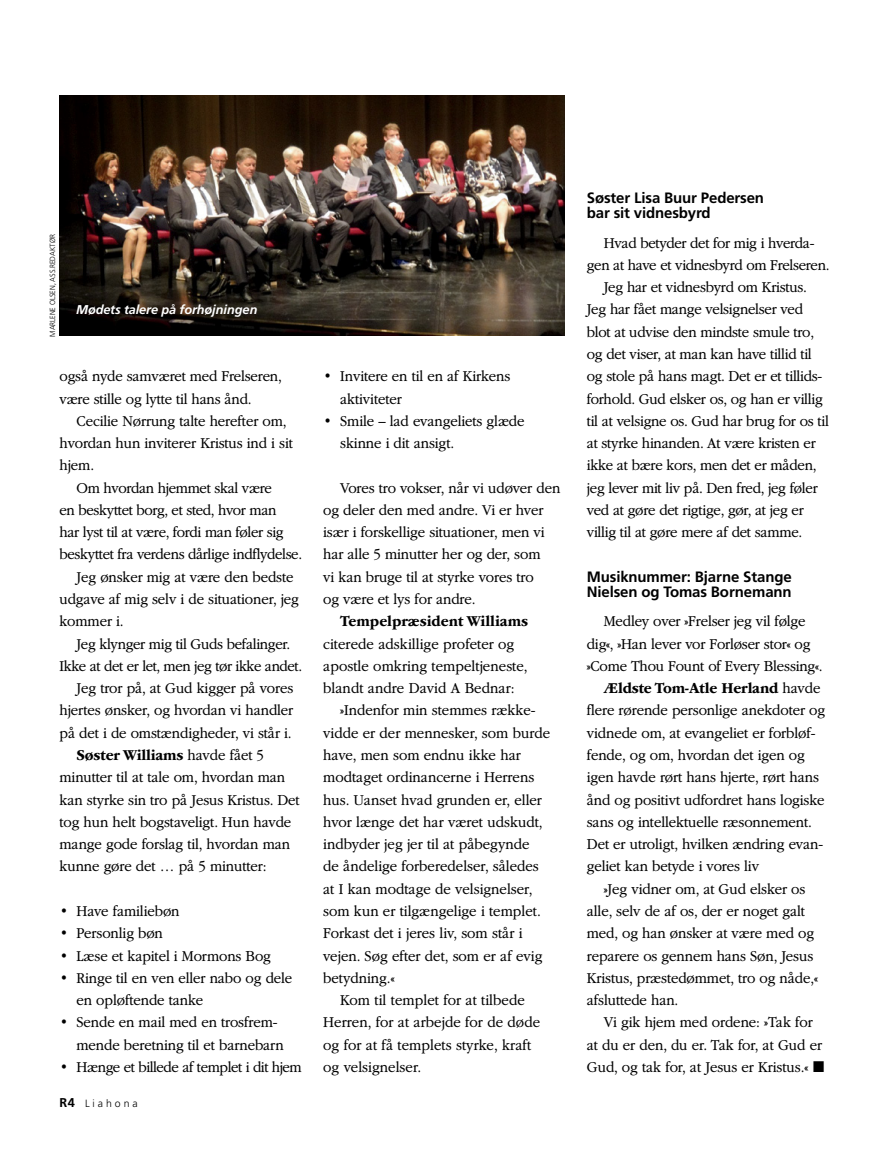
<style>
.page{position:relative;width:893px;height:1161px;background:#fff}
.page>*{position:absolute;margin:0;border:0;box-sizing:border-box;transform-origin:0 0}
.ARTCL_para_NEWS{font:300 15.75px/22.2px "Garamondlds Lat Plus";letter-spacing:-.01em;color:#000;scale:.95 1}
.LISTbullet-1_para_la{font:300 15.75px/22.2px "Garamondlds Lat Plus";letter-spacing:-.01em;color:#000;scale:.95 1}
.LISTbullet-1_para_la-2{font:300 15.75px "Garamondlds Lat Plus";letter-spacing:-.03em;color:#000;scale:.95 1}
.LISTbullet-1_para_fi{font:300 15.75px "Garamondlds Lat Plus";letter-spacing:-.01em;color:#000;scale:.95 1}
.TOPIC-1_title{font:700 15px/15px "Frutigerlds Lat";letter-spacing:-.01em;color:#000}
.FIGimg_CAP_para_NEWS{font:italic 700 12.75px "Frutigerlds Lat";letter-spacing:-.01em;color:#fff}
.t1{font:300 10.5px "Frutigerlds Lat";letter-spacing:.28em;color:#000}
.FIGimg-CRDT_para_FL{font:300 7.5px "Frutigerlds Lat";letter-spacing:-.01em;color:#000;scale:.95 1}
.s1{font-family:"Garamondlds Lat";font-weight:700}
.s2{font-weight:700;font-size:12.75px}
</style>
<div class="page">
<img style="left:60px;top:96px;width:505px;height:240px">
<p class="FIGimg-CRDT_para_FL" style="left:47px;top:337px;width:109px;rotate:-90deg">MARLENE OLSEN, ASS.REDAKTØR</p>
<p class="FIGimg_CAP_para_NEWS" style="left:76px;top:300px;width:183px">Mødets talere på forhøjningen</p>
<p class="ARTCL_para_NEWS" style="left:60px;top:365px;width:236px">også nyde samværet med Frelseren, være stille og lytte til hans ånd.</p>
<p class="ARTCL_para_NEWS" style="left:60px;top:409px;width:247px;text-indent:17px">Cecilie Nørrung talte herefter om, hvordan hun inviterer Kristus ind i sit hjem.</p>
<p class="ARTCL_para_NEWS" style="left:60px;top:476px;width:257px;text-indent:17px">Om hvordan hjemmet skal være<br>en beskyttet borg, et sted, hvor man<br>har lyst til at være, fordi man føler sig beskyttet fra verdens dårlige indflydelse.</p>
<p class="ARTCL_para_NEWS" style="left:60px;top:565px;width:253px;text-indent:17px">Jeg ønsker mig at være den bedste udgave af mig selv i de situationer, jeg kommer i.</p>
<p class="ARTCL_para_NEWS" style="left:60px;top:632px;width:257px;text-align:center">Jeg klynger mig til Guds befalinger.<br>Ikke at det er let, men jeg tør ikke andet.</p>
<p class="ARTCL_para_NEWS" style="left:60px;top:677px;width:248px;text-align:justify;text-indent:17px">Jeg tror på, at Gud kigger på vores hjertes ønsker, og hvordan vi handler på det i de omstændigheder, vi står i.</p>
<p class="ARTCL_para_NEWS" style="left:60px;top:744px;width:254px;text-indent:17px"><span class="s1">Søster Williams</span> havde fået 5 minutter til at tale om, hvordan man kan styrke sin tro på Jesus Kristus. Det tog hun helt bogstaveligt. Hun havde mange gode forslag til, hvordan man kunne gøre det … på 5 minutter:</p>
<p class="LISTbullet-1_para_fi" style="left:60px;top:899px;width:128px">• Have familiebøn</p>
<p class="LISTbullet-1_para_la" style="left:60px;top:922px;width:110px">• Personlig bøn</p>
<p class="LISTbullet-1_para_la" style="left:60px;top:944px;width:224px">• Læse et kapitel i Mormons Bog</p>
<p class="LISTbullet-1_para_la" style="left:77px;top:966px;width:229px;text-indent:-17px">• Ringe til en ven eller nabo og dele en opløftende tanke</p>
<p class="LISTbullet-1_para_la" style="left:77px;top:1011px;width:220px;text-indent:-17px">• Sende en mail med en trosfrem&shy;mende beretning til et barnebarn</p>
<p class="LISTbullet-1_para_la-2" style="left:60px;top:1055px;width:257px">• Hænge et billede af templet i dit hjem</p>
<p class="t1" style="left:60px;top:1095px;width:80px"><span class="s2">R4</span> Liahona</p>
<p class="LISTbullet-1_para_la" style="left:340px;top:365px;width:181px;text-indent:-17px">• Invitere en til en af Kirkens aktiviteter</p>
<p class="LISTbullet-1_para_la" style="left:340px;top:409px;width:196px;text-indent:-17px">• Smile – lad evangeliets glæde skinne i dit ansigt.</p>
<p class="ARTCL_para_NEWS" style="left:323px;top:476px;width:251px;text-indent:17px">Vores tro vokser, når vi udøver den og deler den med andre. Vi er hver især i forskellige situationer, men vi har alle 5 minutter her og der, som<br>vi kan bruge til at styrke vores tro<br>og være et lys for andre.</p>
<p class="ARTCL_para_NEWS" style="left:323px;top:610px;width:217px;text-indent:17px"><span class="s1">Tempelpræsident Williams </span>citerede adskillige profeter og apostle omkring tempeltjeneste, blandt andre David A Bednar:</p>
<p class="ARTCL_para_NEWS" style="left:323px;top:699px;width:241px;text-indent:17px">»Indenfor min stemmes række&shy;vidde er der mennesker, som burde have, men som endnu ikke har modtaget ordinancerne i Herrens hus. Uanset hvad grunden er, eller hvor længe det har været udskudt, indbyder jeg jer til at påbegynde<br>de åndelige forberedelser, således at I kan modtage de velsignelser, som kun er tilgængelige i templet.<br>Forkast det i jeres liv, som står i vejen. Søg efter det, som er af evig betydning.«</p>
<p class="ARTCL_para_NEWS" style="left:323px;top:989px;width:230px;text-indent:17px">Kom til templet for at tilbede<br>Herren, for at arbejde for de døde og for at få templets styrke, kraft og velsignelser.</p>
<p class="TOPIC-1_title" style="left:587px;top:190px;width:179px">Søster Lisa Buur Pedersen bar sit vidnesbyrd</p>
<p class="ARTCL_para_NEWS" style="left:587px;top:231px;width:257px;text-align:center">Hvad betyder det for mig i hverda-<br>gen at have et vidnesbyrd om Frelseren.</p>
<p class="ARTCL_para_NEWS" style="left:587px;top:276px;width:256px;text-indent:17px">Jeg har et vidnesbyrd om Kristus.<br>Jeg har fået mange velsignelser ved blot at udvise den mindste smule tro, og det viser, at man kan have tillid til og stole på hans magt. Det er et tillids&shy;forhold. Gud elsker os, og han er villig til at velsigne os. Gud har brug for os til at styrke hinanden. At være kristen er ikke at bære kors, men det er måden, jeg lever mit liv på. Den fred, jeg føler ved at gøre det rigtige, gør, at jeg er villig til at gøre mere af det samme.</p>
<p class="TOPIC-1_title" style="left:587px;top:569px;width:206px">Musiknummer: Bjarne Stange<br>Nielsen og Tomas Bornemann</p>
<p class="ARTCL_para_NEWS" style="left:587px;top:610px;width:250px;text-indent:17px">Medley over »Frelser jeg vil følge dig«, »Han lever vor Forløser stor« og »Come Thou Fount of Every Blessing«.</p>
<p class="ARTCL_para_NEWS" style="left:587px;top:677px;width:252px;text-indent:17px"><span class="s1">Ældste Tom-Atle Herland</span> havde flere rørende personlige anekdoter og vidnede om, at evangeliet er forbløf&shy;fende, og om, hvordan det igen og igen havde rørt hans hjerte, rørt hans ånd og positivt udfordret hans logiske sans og intellektuelle ræsonnement.<br>Det er utroligt, hvilken ændring evan&shy;geliet kan betyde i vores liv</p>
<p class="ARTCL_para_NEWS" style="left:587px;top:877px;width:245px;text-indent:17px">»Jeg vidner om, at Gud elsker os alle, selv de af os, der er noget galt med, og han ønsker at være med og reparere os gennem hans Søn, Jesus<br>Kristus, præstedømmet, tro og nåde,« afsluttede han.</p>
<p class="ARTCL_para_NEWS" style="left:587px;top:1011px;width:252px;text-align:center">Vi gik hjem med ordene: »Tak for<br>at du er den, du er. Tak for, at Gud er<br>Gud, og tak for, at Jesus er Kristus.« ◼</p>
</div>
